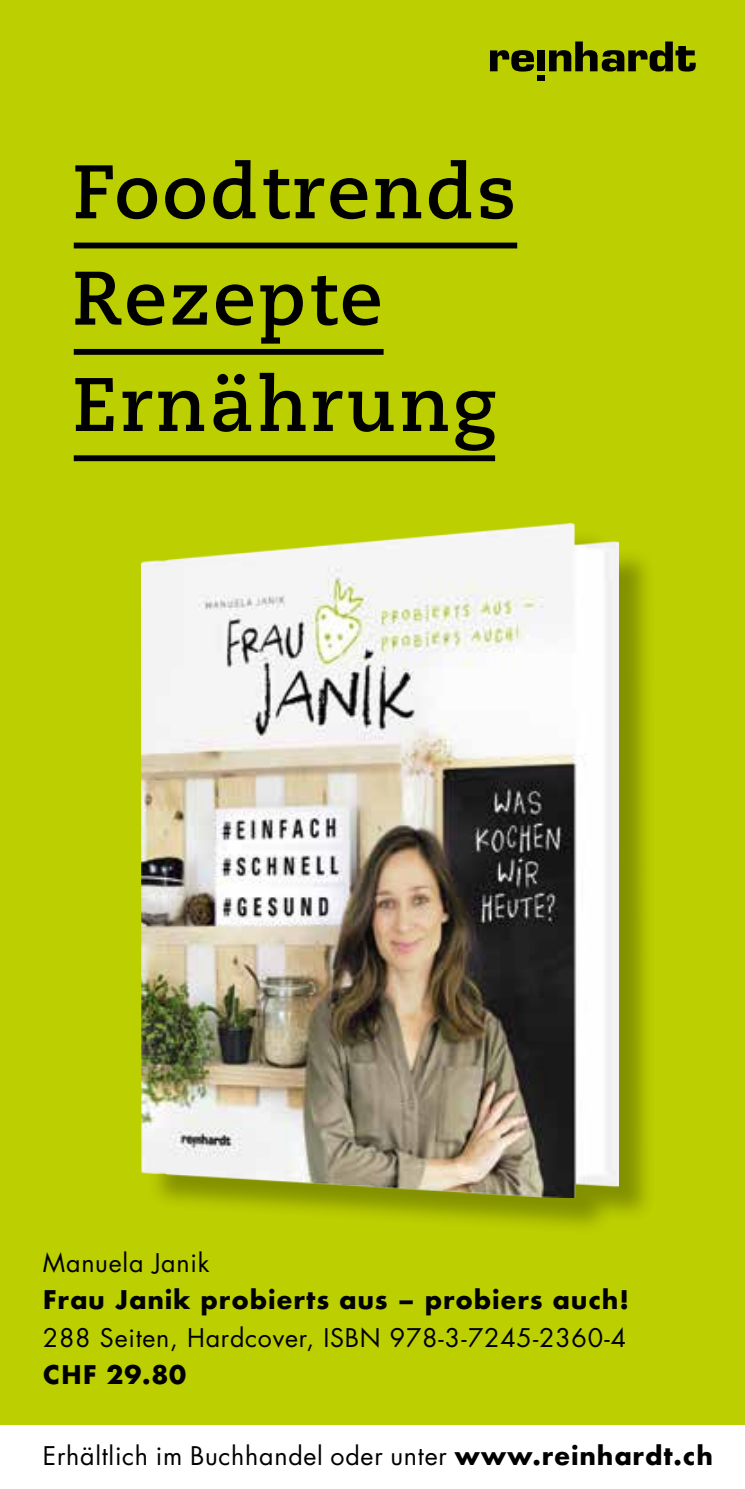
<style>
.page{position:relative;width:745px;height:1489px;background:#fff}
.page>*{position:absolute;margin:0;border:0;box-sizing:border-box;transform-origin:0 0}
.t1{font:700 75.5px/106.2px "Caecilia";letter-spacing:.04em;color:#000}
.t2{font:25px "Futura";letter-spacing:.03em;color:#000}
.t3{font:700 25px "Futura";letter-spacing:.03em;color:#000}
.s1{font-weight:700}
</style>
<div class="page">
<div style="left:0;top:0;width:744px;height:1423px;background:#bccf00"></div>
<svg style="left:490px;top:41px;width:205px;height:39px"></svg>
<div style="left:146px;top:529px;width:510px;height:706px;background:#000;opacity:.3"></div>
<img style="left:141px;top:523px;width:477px;height:674px">
<div style="left:74px;top:242px;width:443px;height:6px;background:#000"></div>
<div style="left:74px;top:349px;width:309px;height:6px;background:#000"></div>
<div style="left:74px;top:455px;width:421px;height:6px;background:#000"></div>
<h1 class="t1" style="left:72px;top:140px;width:445px">Foodtrends<br>Rezepte<br>Ernährung</h1>
<p class="t2" style="left:43px;top:1246px;width:168px">Manuela Janik</p>
<p class="t3" style="left:43px;top:1281px;width:587px">Frau Janik probierts aus – probiers auch!</p>
<p class="t2" style="left:43px;top:1321px;width:584px">288 Seiten, Hardcover, ISBN 978-3-7245-2360-4</p>
<p class="t3" style="left:43px;top:1356px;width:145px">CHF 29.80</p>
<p class="t2" style="left:43px;top:1439px;width:671px">Erhältlich im Buchhandel oder unter <span class="s1">www.reinhardt.ch</span></p>
</div>
